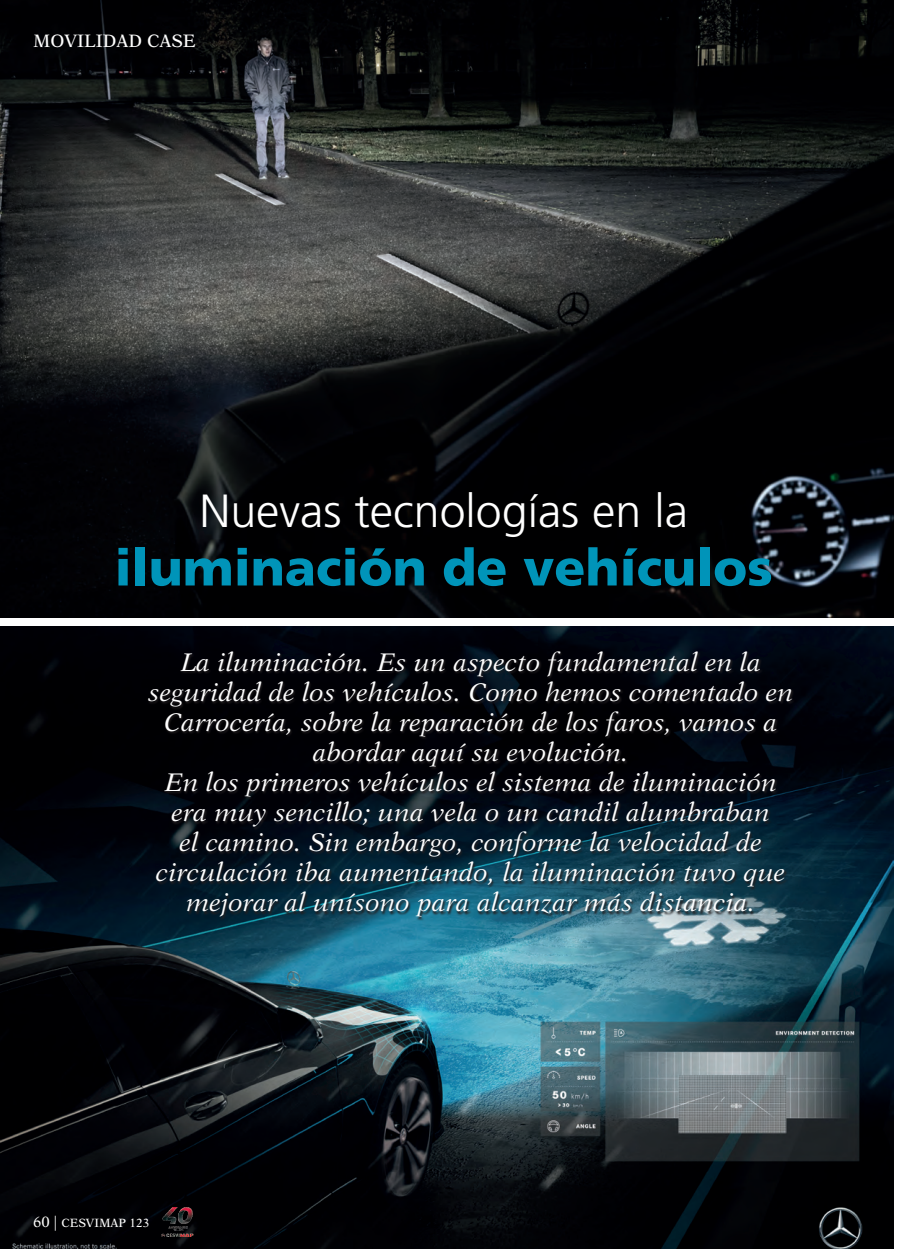
<style>
.page{position:relative;width:924px;height:1249px;background:#fff}
.page>*{position:absolute;margin:0;border:0;box-sizing:border-box;transform-origin:0 0}
.t1{font:900 51px "Frutiger LT Std";color:#0094b9}
.t2{font:300 46.5px "Frutiger LT Std";color:#fff}
.t3{font:italic 25.5px/30px "New Aster LT Std";letter-spacing:.01em;color:#fff;text-align:center}
.t4{font:18px "New Aster LT Std";color:#fff}
.t5{font:12px "New Aster LT Std";color:#fff}
.s1{font-size:15px}
</style>
<div class="page">
<img style="left:0;top:0;width:893px;height:618px">
<img style="left:0;top:627px;width:893px;height:622px">
<svg style="left:148px;top:651px;width:647px;height:269px;background:#081620"></svg>
<img style="left:155px;top:1207px;width:46px;height:29px">
<p class="t4" style="left:33px;top:30px;width:164px">MOVILIDAD CASE</p>
<h2 class="t2" style="left:199px;top:485px;width:490px">Nuevas tecnologías en la</h2>
<h1 class="t1" style="left:115px;top:537px;width:659px">iluminación de vehículos</h1>
<p class="t3" style="left:149px;top:648px;width:646px">La iluminación. Es un aspecto fundamental en la seguridad de los vehículos. Como hemos comentado en Carrocería, sobre la reparación de los faros, vamos a abordar aquí su evolución.<br>En los primeros vehículos el sistema de iluminación era muy sencillo; una vela o un candil alumbraban<br>el camino. Sin embargo, conforme la velocidad de circulación iba aumentando, la iluminación tuvo que mejorar al unísono para alcanzar más distancia.</p>
<p class="t5" style="left:33px;top:1215px;width:118px"><span class="s1">60 |</span> CESVIMAP 123</p>
</div>
